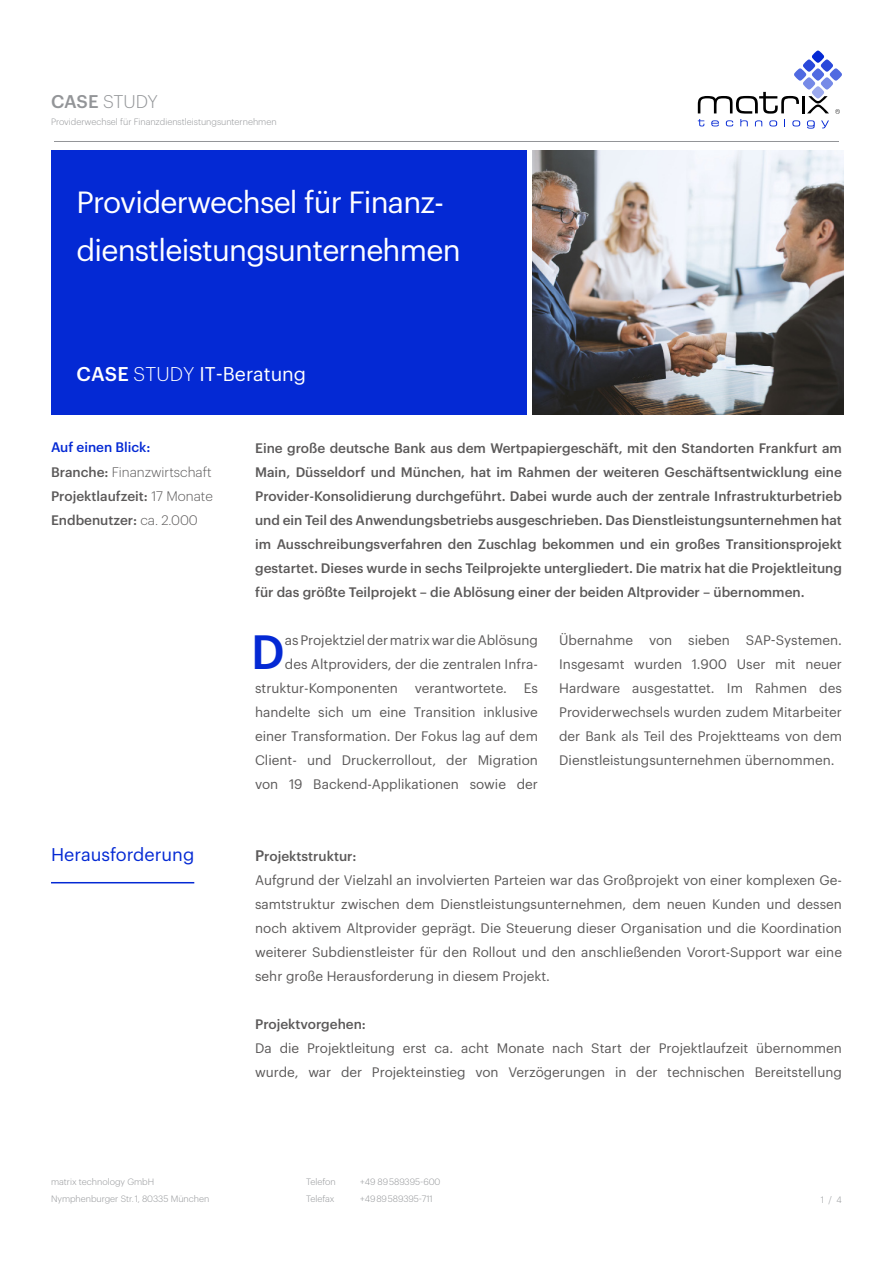
<style>
.page{position:relative;width:893px;height:1263px;background:#fff}
.page>*{position:absolute;margin:0;border:0;box-sizing:border-box;transform-origin:0 0}
.Fließtext_zweispalti{font:500 47.1px "Graphik";color:#0429d4}
.Whitepaper_Titel{font:30px/48px "Graphik";letter-spacing:-.025em;color:#fff}
.Überschrift_2_für_er{font:19.5px "Graphik";color:#fff}
.Überschrift_1{font:18px "Graphik";color:#0429d4}
.t1{font:300 18px "Graphik";letter-spacing:-.015em;color:#939598}
.Kapiteleinleitung{font:500 13.5px/24px "Graphik";color:#5b5959;text-align:justify}
.Fließtext_Aufzählung{font:13.5px/24px "Graphik";color:#5b5959;text-align:justify}
.Fließtext_zweispalti-2{font:13.5px/24px "Graphik";color:#5b5959;text-align:right}
.Abb{font:500 13.5px "Graphik";color:#5b5959}
.Fließtext_Aufzählung-2{font:500 13.5px "Graphik";color:#5b5959}
.Abb-2{font:300 13.5px "Graphik";color:#5b5959}
.Abb-3{font:500 13.5px "Graphik";color:#0429d4}
.t2{font:300 9px/16.5px "Graphik";color:#939598}
.s1{font-weight:500}
.s2{font-weight:300}
.s3{font-size:15px}
</style>
<div class="page">
<hr style="left:54px;top:141px;width:785px;height:1px;background:#939598">
<svg style="left:698px;top:51px;width:144px;height:78px"></svg>
<div style="left:51px;top:151px;width:476px;height:264px;background:#0429d4"></div>
<img style="left:533px;top:151px;width:310px;height:264px">
<hr style="left:51px;top:882px;width:143px;height:1px;background:#0429d4">
<p class="t1" style="left:51px;top:89px;width:108px"><span class="s1">CASE</span> STUDY</p>
<p class="t2" style="left:51px;top:113px;width:227px">Providerwechsel für Finanzdienstleistungsunternehmen</p>
<p class="Whitepaper_Titel" style="left:77px;top:175px;width:386px">Providerwechsel für Finanz&shy;dienstleistungsunternehmen</p>
<p class="Überschrift_2_für_er" style="left:77px;top:359px;width:231px"><span class="s1">CASE</span> <span class="s2">STUDY</span> IT-Beratung</p>
<p class="Abb-3" style="left:51px;top:437px;width:101px">Auf einen Blick:</p>
<p class="Abb-2" style="left:51px;top:462px;width:162px"><span class="s1">Branche:</span> Finanzwirtschaft</p>
<p class="Abb" style="left:51px;top:485px;width:163px">Projektlaufzeit: <span class="s2">17 Monate</span></p>
<p class="Abb" style="left:51px;top:509px;width:148px">Endbenutzer: <span class="s2">ca. 2.000</span></p>
<p class="Kapiteleinleitung" style="left:255px;top:435px;width:588px">Eine große deutsche Bank aus dem Wertpapiergeschäft, mit den Standorten Frankfurt am Main, Düsseldorf und München, hat im Rahmen der weiteren Geschäftsentwicklung eine Provider-Konsolidierung durchgeführt. Dabei wurde auch der zentrale Infrastrukturbetrieb und ein Teil des Anwendungsbetriebs ausgeschrieben. Das Dienstleistungsunternehmen hat im Ausschreibungsverfahren den Zuschlag bekommen und ein großes Transitionsprojekt gestartet. Dieses wurde in sechs Teilprojekte untergliedert. Die matrix hat die Projektleitung für das größte Teilprojekt – die Ablösung einer der beiden Altprovider – übernommen.</p>
<p class="Fließtext_zweispalti" style="left:251px;top:616px;width:35px">D</p>
<p class="Fließtext_zweispalti-2" style="left:255px;top:627px;width:284px">as Projektziel der matrix war die Ablösung<br>des Altproviders, der die zentralen Infra&shy;struktur-Komponenten verantwortete. Es handelte sich um eine Transition inklusive einer Transformation. Der Fokus lag auf dem Client- und Druckerrollout, der Migration von 19 Backend-Applikationen sowie der</p>
<p class="Fließtext_zweispalti-2" style="left:559px;top:627px;width:284px;text-align:justify">Übernahme von sieben SAP-Systemen.<br>Insgesamt wurden 1.900 User mit neuer Hardware ausgestattet. Im Rahmen des Providerwechsels wurden zudem Mitarbeiter der Bank als Teil des Projektteams von dem Dienstleistungsunternehmen übernommen.</p>
<p class="Überschrift_1" style="left:51px;top:841px;width:145px">Herausforderung</p>
<p class="Fließtext_Aufzählung-2" style="left:255px;top:845px;width:103px"><span class="s3">P</span>rojektstruktur:</p>
<p class="Fließtext_Aufzählung" style="left:255px;top:867px;width:588px">Aufgrund der Vielzahl an involvierten Parteien war das Großprojekt von einer komplexen Ge&shy;samtstruktur zwischen dem Dienstleistungsunternehmen, dem neuen Kunden und dessen noch aktivem Altprovider geprägt. Die Steuerung dieser Organisation und die Koordination weiterer Subdienstleister für den Rollout und den anschließenden Vorort-Support war eine sehr große Herausforderung in diesem Projekt.</p>
<p class="Fließtext_Aufzählung-2" style="left:255px;top:1013px;width:112px">Projektvorgehen:</p>
<p class="Fließtext_Aufzählung" style="left:255px;top:1035px;width:588px">Da die Projektleitung erst ca. acht Monate nach Start der Projektlaufzeit übernommen wurde, war der Projekteinstieg von Verzögerungen in der technischen Bereitstellung</p>
<p class="t2" style="left:51px;top:1173px;width:160px">matrix technology GmbH<br>Nymphenburger Str. 1, 80335 München</p>
<p class="t2" style="left:306px;top:1173px;width:31px">Telefon</p>
<p class="t2" style="left:360px;top:1173px;width:82px">+49 89 589395-600</p>
<p class="t2" style="left:306px;top:1189px;width:30px">Telefax</p>
<p class="t2" style="left:360px;top:1189px;width:74px">+49 89 589395-711</p>
<p class="t2" style="left:821px;top:1191px;width:23px">1/4</p>
</div>
